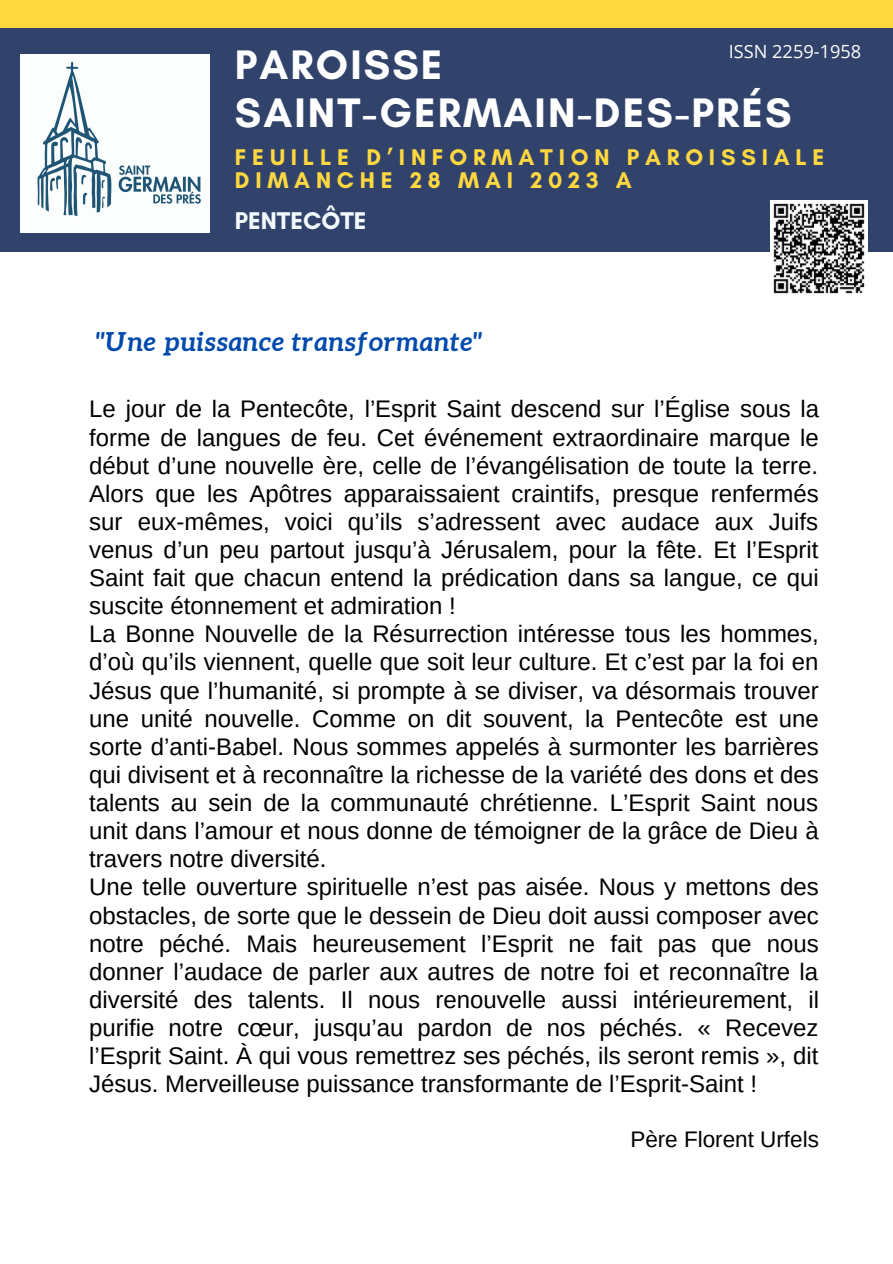
<style>
.page{position:relative;width:893px;height:1264px;background:#fff}
.page>*{position:absolute;margin:0;border:0;box-sizing:border-box;transform-origin:0 0}
.t1{font:700 42px "Glacial Indifference";letter-spacing:.05em;color:#fff}
.t2{font:italic 700 26.25px "Aleo";letter-spacing:.02em;color:#004aad}
.t3{font:700 24.6px "Glacial Indifference";color:#f3fafd}
.t4{font:24px/28px "Arimo";color:#000;text-align:justify}
.t5{font:700 23.1px/22.8px "Glacial Indifference";letter-spacing:.25em;color:#ffd840}
.t6{font:22.5px "Arimo";color:#000}
.t7{font:18.15px "Open Sans";color:#fff}
</style>
<div class="page">
<div style="left:0;top:16px;width:892px;height:235px;background:#31426b"></div>
<div style="left:0;top:0;width:892px;height:27px;background:#ffd840"></div>
<img style="left:21px;top:54px;width:188px;height:179px">
<img style="left:770px;top:200px;width:97px;height:94px">
<p class="t7" style="left:728px;top:39px;width:134px">ISSN 2259-1958</p>
<p class="t1" style="left:235px;top:39px;width:209px">PAROISSE</p>
<p class="t1" style="left:235px;top:87px;width:558px">SAINT-GERMAIN-DES-PRÉS</p>
<p class="t5" style="left:235px;top:145px;width:591px">FEUILLE D’INFORMATION PAROISSIALE<br>DIMANCHE 28 MAI 2023 A</p>
<p class="t3" style="left:235px;top:206px;width:133px">PENTECÔTE</p>
<p class="t2" style="left:96px;top:326px;width:388px">"Une puissance transformante"</p>
<p class="t4" style="left:89px;top:395px;width:731px">Le jour de la Pentecôte, l’Esprit Saint descend sur l’Église sous la forme de langues de feu. Cet événement extraordinaire marque le début d’une nouvelle ère, celle de l’évangélisation de toute la terre.<br>Alors que les Apôtres apparaissaient craintifs, presque renfermés sur eux-mêmes, voici qu’ils s’adressent avec audace aux Juifs venus d’un peu partout jusqu’à Jérusalem, pour la fête. Et l’Esprit Saint fait que chacun entend la prédication dans sa langue, ce qui suscite étonnement et admiration !</p>
<p class="t4" style="left:89px;top:620px;width:731px">La Bonne Nouvelle de la Résurrection intéresse tous les hommes, d’où qu’ils viennent, quelle que soit leur culture. Et c’est par la foi en Jésus que l’humanité, si prompte à se diviser, va désormais trouver une unité nouvelle. Comme on dit souvent, la Pentecôte est une sorte d’anti-Babel. Nous sommes appelés à surmonter les barrières qui divisent et à reconnaître la richesse de la variété des dons et des talents au sein de la communauté chrétienne. L’Esprit Saint nous unit dans l’amour et nous donne de témoigner de la grâce de Dieu à travers notre diversité.</p>
<p class="t4" style="left:89px;top:873px;width:731px">Une telle ouverture spirituelle n’est pas aisée. Nous y mettons des obstacles, de sorte que le dessein de Dieu doit aussi composer avec notre péché. Mais heureusement l’Esprit ne fait pas que nous donner l’audace de parler aux autres de notre foi et reconnaître la diversité des talents. Il nous renouvelle aussi intérieurement, il purifie notre cœur, jusqu’au pardon de nos péchés. « Recevez l’Esprit Saint. À qui vous remettrez ses péchés, ils seront remis », dit Jésus. Merveilleuse puissance transformante de l’Esprit-Saint !</p>
<p class="t6" style="left:630px;top:1126px;width:190px">Père Florent Urfels</p>
</div>
